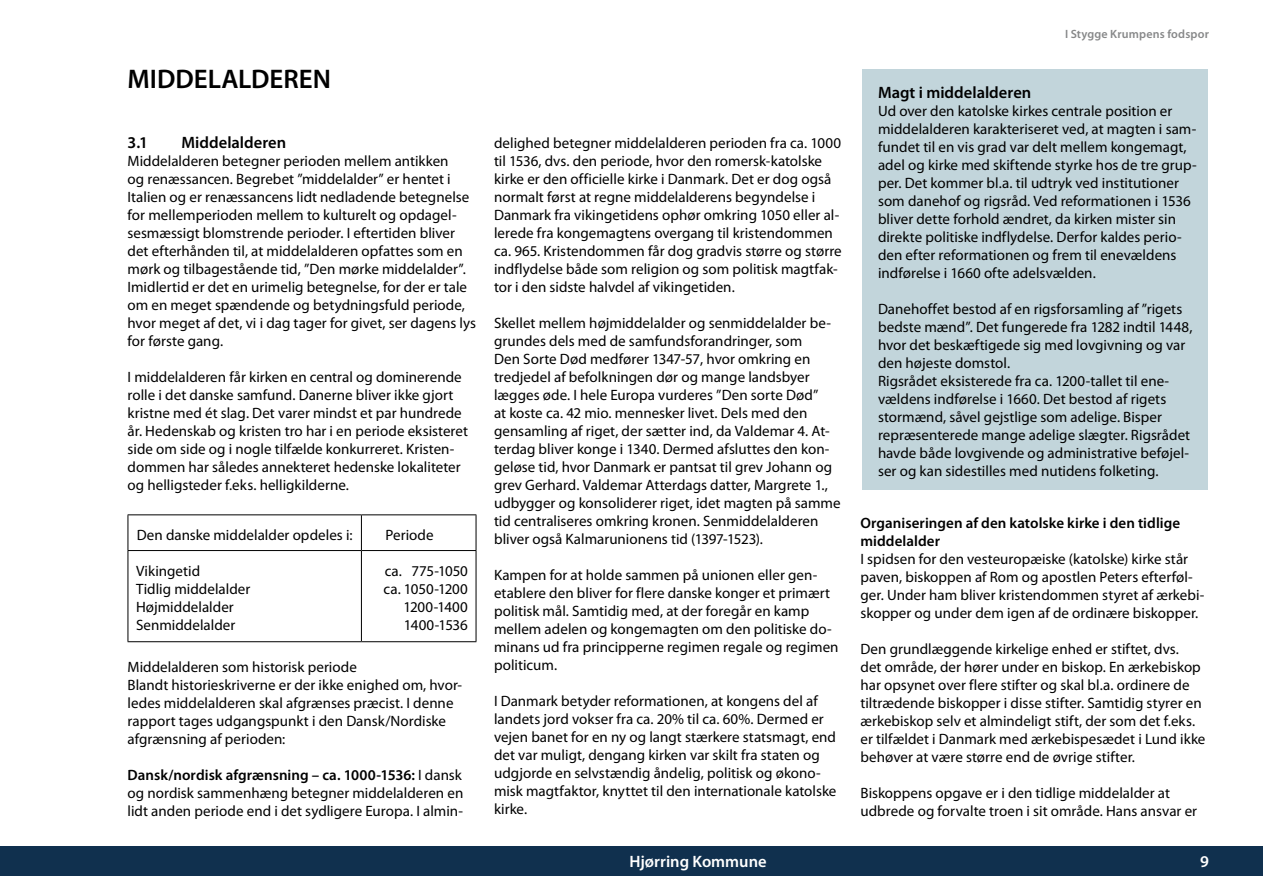
<style>
.page{position:relative;width:1263px;height:893px;background:#fff}
.page>*{position:absolute;margin:0;border:0;box-sizing:border-box;transform-origin:0 0}
.t1{font:600 27px "Myriad Pro";color:#000}
.t2{font:600 16.5px "Myriad Pro";color:#000}
.t3{font:600 16.5px "Myriad Pro";color:#fff}
.t4{font:15px/18px "Myriad Pro";letter-spacing:.005em;color:#000}
.t5{font:600 15px/18px "Myriad Pro";letter-spacing:.005em;color:#000}
.t6{font:600 12px "Myriad Pro";letter-spacing:.015em;color:#878889}
.s1{font-weight:600}
</style>
<div class="page">
<div style="left:0;top:846px;width:1263px;height:30px;background:#10304e"></div>
<hr style="left:128px;top:514px;width:233px;height:1px;background:#000">
<hr style="left:128px;top:515px;width:1px;height:35px;background:#000">
<hr style="left:361px;top:514px;width:115px;height:1px;background:#000">
<hr style="left:361px;top:515px;width:1px;height:35px;background:#000">
<hr style="left:476px;top:515px;width:1px;height:35px;background:#000">
<hr style="left:128px;top:550px;width:233px;height:1px;background:#000">
<hr style="left:128px;top:551px;width:1px;height:90px;background:#000">
<hr style="left:361px;top:550px;width:115px;height:1px;background:#000">
<hr style="left:361px;top:551px;width:1px;height:90px;background:#000">
<hr style="left:476px;top:551px;width:1px;height:90px;background:#000">
<hr style="left:128px;top:641px;width:233px;height:1px;background:#000">
<hr style="left:361px;top:641px;width:115px;height:1px;background:#000">
<div style="left:862px;top:69px;width:345px;height:421px;background:#c2d5db"></div>
<h1 class="t1" style="left:128px;top:62px;width:205px">MIDDELALDEREN</h1>
<p class="t2" style="left:128px;top:132px;width:22px">3.1</p>
<p class="t2" style="left:182px;top:132px;width:106px">Middelalderen</p>
<p class="t4" style="left:128px;top:152px;width:350px">Middelalderen betegner perioden mellem antikken<br>og renæssancen. Begrebet ”middelalder” er hentet i Italien og er renæssancens lidt nedladende betegnelse for mellemperioden mellem to kulturelt og opdagel&shy;sesmæssigt blomstrende perioder. I eftertiden bliver det efterhånden til, at middelalderen opfattes som en mørk og tilbagestående tid, ”Den mørke middelalder”.<br>Imidlertid er det en urimelig betegnelse, for der er tale om en meget spændende og betydningsfuld periode, hvor meget af det, vi i dag tager for givet, ser dagens lys for første gang.</p>
<p class="t4" style="left:128px;top:368px;width:342px">I middelalderen får kirken en central og dominerende rolle i det danske samfund. Danerne bliver ikke gjort kristne med ét slag. Det varer mindst et par hundrede år. Hedenskab og kristen tro har i en periode eksisteret side om side og i nogle tilfælde konkurreret. Kristen&shy;dommen har således annekteret hedenske lokaliteter og helligsteder f.eks. helligkilderne.</p>
<p class="t4" style="left:137px;top:526px;width:217px">Den danske middelalder opdeles i:</p>
<p class="t4" style="left:385px;top:526px;width:50px">Periode</p>
<p class="t4" style="left:136px;top:562px;width:116px">Vikingetid<br>Tidlig middelalder<br>Højmiddelalder<br>Senmiddelalder</p>
<p class="t4" style="left:384px;top:562px;width:86px;text-align:right">ca. 775-1050 ca. 1050-1200<br>1200-1400<br>1400-1536</p>
<p class="t4" style="left:128px;top:658px;width:336px">Middelalderen som historisk periode<br>Blandt historieskriverne er der ikke enighed om, hvor&shy;ledes middelalderen skal afgrænses præcist. I denne rapport tages udgangspunkt i den Dansk/Nordiske afgrænsning af perioden:</p>
<p class="t4" style="left:128px;top:766px;width:337px;text-align:justify"><span class="s1">Dansk/nordisk afgrænsning – ca. 1000-1536:</span> I dansk og nordisk sammenhæng betegner middelalderen en lidt anden periode end i det sydligere Europa. I almin-</p>
<p class="t4" style="left:494px;top:134px;width:349px">delighed betegner middelalderen perioden fra ca. 1000 til 1536, dvs. den periode, hvor den romersk-katolske kirke er den officielle kirke i Danmark. Det er dog også normalt først at regne middelalderens begyndelse i Danmark fra vikingetidens ophør omkring 1050 eller al&shy;lerede fra kongemagtens overgang til kristendommen ca. 965. Kristendommen får dog gradvis større og større indflydelse både som religion og som politisk magtfak&shy;tor i den sidste halvdel af vikingetiden.</p>
<p class="t4" style="left:494px;top:314px;width:348px">Skellet mellem højmiddelalder og senmiddelalder be&shy;grundes dels med de samfundsforandringer, som<br>Den Sorte Død medfører 1347-57, hvor omkring en tredjedel af befolkningen dør og mange landsbyer lægges øde. I hele Europa vurderes ”Den sorte Død”<br>at koste ca. 42 mio. mennesker livet. Dels med den gensamling af riget, der sætter ind, da Valdemar 4. At&shy;terdag bliver konge i 1340. Dermed afsluttes den kon&shy;geløse tid, hvor Danmark er pantsat til grev Johann og grev Gerhard. Valdemar Atterdags datter, Margrete 1., udbygger og konsoliderer riget, idet magten på samme tid centraliseres omkring kronen. Senmiddelalderen bliver også Kalmarunionens tid (1397-1523).</p>
<p class="t4" style="left:494px;top:566px;width:346px">Kampen for at holde sammen på unionen eller gen&shy;etablere den bliver for flere danske konger et primært politisk mål. Samtidig med, at der foregår en kamp mellem adelen og kongemagten om den politiske do&shy;minans ud fra principperne regimen regale og regimen politicum.</p>
<p class="t4" style="left:494px;top:692px;width:344px">I Danmark betyder reformationen, at kongens del af landets jord vokser fra ca. 20% til ca. 60%. Dermed er vejen banet for en ny og langt stærkere statsmagt, end det var muligt, dengang kirken var skilt fra staten og udgjorde en selvstændig åndelig, politisk og økono&shy;misk magtfaktor, knyttet til den internationale katolske kirke.</p>
<p class="t3" style="left:629px;top:851px;width:139px">Hjørring Kommune</p>
<p class="t6" style="left:1065px;top:26px;width:145px">I Stygge Krumpens fodspor</p>
<p class="t2" style="left:878px;top:82px;width:155px">Magt i middelalderen</p>
<p class="t4" style="left:878px;top:102px;width:320px">Ud over den katolske kirkes centrale position er middelalderen karakteriseret ved, at magten i sam&shy;fundet til en vis grad var delt mellem kongemagt, adel og kirke med skiftende styrke hos de tre grup&shy;per. Det kommer bl.a. til udtryk ved institutioner som danehof og rigsråd. Ved reformationen i 1536 bliver dette forhold ændret, da kirken mister sin direkte politiske indflydelse. Derfor kaldes perio&shy;den efter reformationen og frem til enevældens indførelse i 1660 ofte adelsvælden.</p>
<p class="t4" style="left:878px;top:300px;width:316px">Danehoffet bestod af en rigsforsamling af ”rigets bedste mænd”. Det fungerede fra 1282 indtil 1448, hvor det beskæftigede sig med lovgivning og var den højeste domstol.<br>Rigsrådet eksisterede fra ca. 1200-tallet til ene&shy;vældens indførelse i 1660. Det bestod af rigets stormænd, såvel gejstlige som adelige. Bisper repræsenterede mange adelige slægter. Rigsrådet havde både lovgivende og administrative beføjel&shy;ser og kan sidestilles med nutidens folketing.</p>
<p class="t5" style="left:860px;top:513px;width:321px">Organiseringen af den katolske kirke i den tidlige middelalder</p>
<p class="t4" style="left:860px;top:549px;width:345px">I spidsen for den vesteuropæiske (katolske) kirke står paven, biskoppen af Rom og apostlen Peters efterføl&shy;ger. Under ham bliver kristendommen styret af ærkebi&shy;skopper og under dem igen af de ordinære biskopper.</p>
<p class="t4" style="left:860px;top:639px;width:346px">Den grundlæggende kirkelige enhed er stiftet, dvs.<br>det område, der hører under en biskop. En ærkebiskop har opsynet over flere stifter og skal bl.a. ordinere de tiltrædende biskopper i disse stifter. Samtidig styrer en ærkebiskop selv et almindeligt stift, der som det f.eks. er tilfældet i Danmark med ærkebispesædet i Lund ikke behøver at være større end de øvrige stifter.</p>
<p class="t4" style="left:860px;top:783px;width:338px">Biskoppens opgave er i den tidlige middelalder at udbrede og forvalte troen i sit område. Hans ansvar er</p>
</div>
